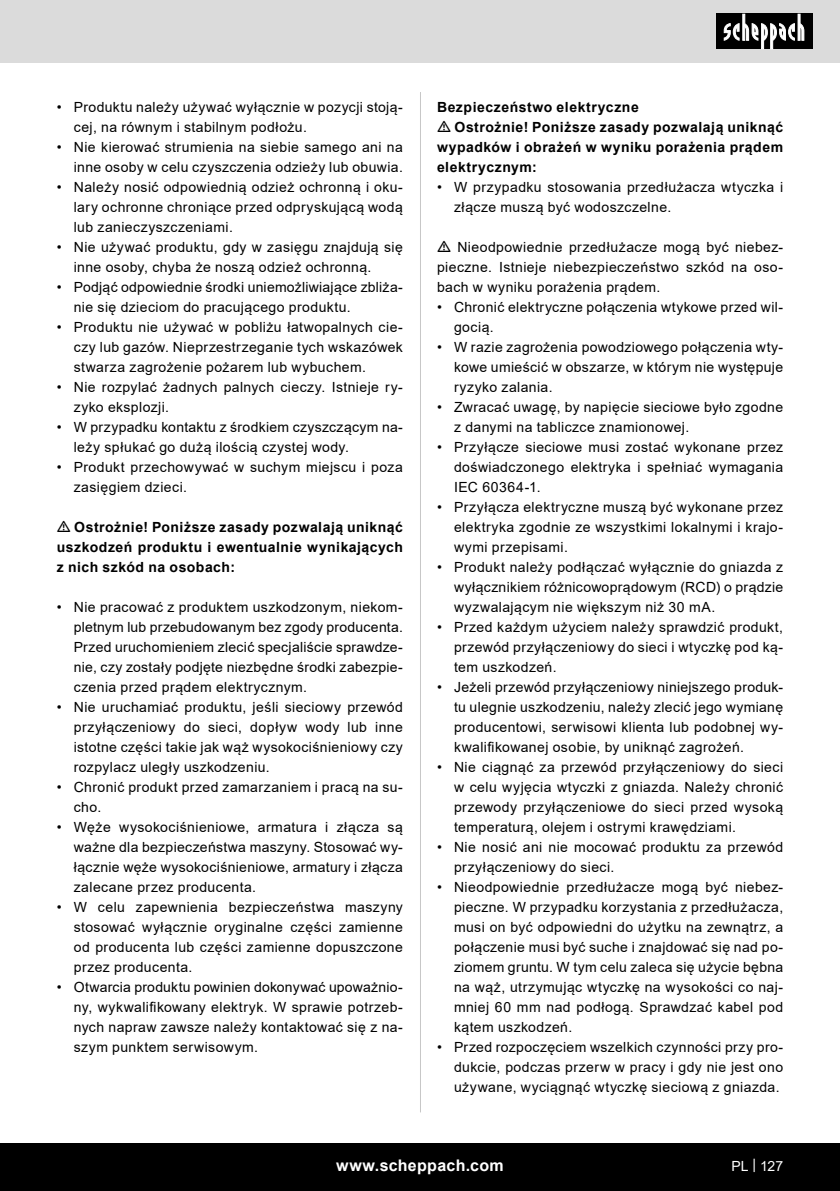
<style>
.page{position:relative;width:840px;height:1191px;background:#fff}
.page>*{position:absolute;margin:0;border:0;box-sizing:border-box;transform-origin:0 0}
.t1{font:700 16px "Arial";letter-spacing:.02em;color:#fff}
.t2{font:14px/20px "Arial";letter-spacing:.03em;color:#000;text-align:justify}
.t3{font:700 14px/20px "Arial";letter-spacing:.035em;color:#000;text-align:justify}
.t4{font:14px "Arial";color:#fff}
</style>
<div class="page">
<div style="left:0;top:0;width:839px;height:63px;background:#dbdbdb"></div>
<div style="left:0;top:1143px;width:839px;height:48px;background:#000"></div>
<div style="left:716px;top:14px;width:96px;height:35px;background:#000"></div>
<svg style="left:723px;top:14px;width:81px;height:35px"></svg>
<hr style="left:420px;top:92px;width:1px;height:1020px;background:#c7c7c7">
<p class="t2" style="left:74px;top:97px;width:330px;text-indent:-17px">• Produktu należy używać wyłącznie w pozycji stoją&shy;cej, na równym i stabilnym podłożu.</p>
<p class="t2" style="left:57px;top:137px;width:347px;text-align:right">• Nie kierować strumienia na siebie samego ani na inne osoby w celu czyszczenia odzieży lub obuwia.</p>
<p class="t2" style="left:74px;top:177px;width:330px;text-indent:-17px">• Należy nosić odpowiednią odzież ochronną i oku&shy;lary ochronne chroniące przed odpryskującą wodą lub zanieczyszczeniami.</p>
<p class="t2" style="left:74px;top:237px;width:330px;text-indent:-17px">• Nie używać produktu, gdy w zasięgu znajdują się inne osoby, chyba że noszą odzież ochronną.</p>
<p class="t2" style="left:74px;top:277px;width:330px;text-indent:-17px">• Podjąć odpowiednie środki uniemożliwiające zbliża&shy;nie się dzieciom do pracującego produktu.</p>
<p class="t2" style="left:74px;top:317px;width:330px;text-indent:-17px">• Produktu nie używać w pobliżu łatwopalnych cie&shy;czy lub gazów. Nieprzestrzeganie tych wskazówek stwarza zagrożenie pożarem lub wybuchem.</p>
<p class="t2" style="left:74px;top:377px;width:330px;text-indent:-17px">• Nie rozpylać żadnych palnych cieczy. Istnieje ry&shy;zyko eksplozji.</p>
<p class="t2" style="left:74px;top:417px;width:330px;text-indent:-17px">• W przypadku kontaktu z środkiem czyszczącym na&shy;leży spłukać go dużą ilością czystej wody.</p>
<p class="t2" style="left:74px;top:457px;width:330px;text-indent:-17px">• Produkt przechowywać w suchym miejscu i poza zasięgiem dzieci.</p>
<p class="t3" style="left:57px;top:517px;width:347px;text-indent:18px">Ostrożnie! Poniższe zasady pozwalają uniknąć uszkodzeń produktu i ewentualnie wynikających z nich szkód na osobach:</p>
<p class="t2" style="left:74px;top:597px;width:330px;text-indent:-17px">• Nie pracować z produktem uszkodzonym, niekom&shy;pletnym lub przebudowanym bez zgody producenta.<br>Przed uruchomieniem zlecić specjaliście sprawdze&shy;nie, czy zostały podjęte niezbędne środki zabezpie&shy;czenia przed prądem elektrycznym.</p>
<p class="t2" style="left:74px;top:697px;width:330px;text-indent:-17px">• Nie uruchamiać produktu, jeśli sieciowy przewód przyłączeniowy do sieci, dopływ wody lub inne istotne części takie jak wąż wysokociśnieniowy czy rozpylacz uległy uszkodzeniu.</p>
<p class="t2" style="left:74px;top:777px;width:330px;text-indent:-17px">• Chronić produkt przed zamarzaniem i pracą na su&shy;cho.</p>
<p class="t2" style="left:74px;top:817px;width:330px;text-indent:-17px">• Węże wysokociśnieniowe, armatura i złącza są ważne dla bezpieczeństwa maszyny. Stosować wy&shy;łącznie węże wysokociśnieniowe, armatury i złącza zalecane przez producenta.</p>
<p class="t2" style="left:74px;top:897px;width:330px;text-indent:-17px">• W celu zapewnienia bezpieczeństwa maszyny stosować wyłącznie oryginalne części zamienne od producenta lub części zamienne dopuszczone przez producenta.</p>
<p class="t2" style="left:74px;top:977px;width:330px;text-indent:-17px">• Otwarcia produktu powinien dokonywać upoważnio&shy;ny, wykwalifikowany elektryk. W sprawie potrzeb&shy;nych napraw zawsze należy kontaktować się z na&shy;szym punktem serwisowym.</p>
<p class="t3" style="left:437px;top:97px;width:203px">Bezpieczeństwo elektryczne</p>
<p class="t3" style="left:437px;top:117px;width:347px;text-indent:18px">Ostrożnie! Poniższe zasady pozwalają uniknąć wypadków i obrażeń w wyniku porażenia prądem elektrycznym:</p>
<p class="t2" style="left:454px;top:177px;width:330px;text-indent:-17px">• W przypadku stosowania przedłużacza wtyczka i złącze muszą być wodoszczelne.</p>
<p class="t2" style="left:437px;top:237px;width:347px;text-indent:20px">Nieodpowiednie przedłużacze mogą być niebez&shy;pieczne. Istnieje niebezpieczeństwo szkód na oso&shy;bach w wyniku porażenia prądem.</p>
<p class="t2" style="left:454px;top:297px;width:330px;text-indent:-17px">• Chronić elektryczne połączenia wtykowe przed wil&shy;gocią.</p>
<p class="t2" style="left:454px;top:337px;width:330px;text-indent:-17px">• W razie zagrożenia powodziowego połączenia wty&shy;kowe umieścić w obszarze, w którym nie występuje ryzyko zalania.</p>
<p class="t2" style="left:454px;top:397px;width:330px;text-indent:-17px">• Zwracać uwagę, by napięcie sieciowe było zgodne z danymi na tabliczce znamionowej.</p>
<p class="t2" style="left:454px;top:437px;width:330px;text-indent:-17px">• Przyłącze sieciowe musi zostać wykonane przez doświadczonego elektryka i spełniać wymagania IEC 60364-1.</p>
<p class="t2" style="left:454px;top:497px;width:330px;text-indent:-17px">• Przyłącza elektryczne muszą być wykonane przez elektryka zgodnie ze wszystkimi lokalnymi i krajo&shy;wymi przepisami.</p>
<p class="t2" style="left:454px;top:557px;width:330px;text-indent:-17px">• Produkt należy podłączać wyłącznie do gniazda z wyłącznikiem różnicowoprądowym (RCD) o prądzie wyzwalającym nie większym niż 30 mA.</p>
<p class="t2" style="left:454px;top:617px;width:330px;text-indent:-17px">• Przed każdym użyciem należy sprawdzić produkt, przewód przyłączeniowy do sieci i wtyczkę pod ką&shy;tem uszkodzeń.</p>
<p class="t2" style="left:454px;top:677px;width:330px;text-indent:-17px">• Jeżeli przewód przyłączeniowy niniejszego produk&shy;tu ulegnie uszkodzeniu, należy zlecić jego wymianę producentowi, serwisowi klienta lub podobnej wy&shy;kwalifikowanej osobie, by uniknąć zagrożeń.</p>
<p class="t2" style="left:454px;top:757px;width:330px;text-indent:-17px">• Nie ciągnąć za przewód przyłączeniowy do sieci w celu wyjęcia wtyczki z gniazda. Należy chronić przewody przyłączeniowe do sieci przed wysoką temperaturą, olejem i ostrymi krawędziami.</p>
<p class="t2" style="left:454px;top:837px;width:330px;text-indent:-17px">• Nie nosić ani nie mocować produktu za przewód przyłączeniowy do sieci.</p>
<p class="t2" style="left:454px;top:877px;width:330px;text-indent:-17px">• Nieodpowiednie przedłużacze mogą być niebez&shy;pieczne. W przypadku korzystania z przedłużacza, musi on być odpowiedni do użytku na zewnątrz, a połączenie musi być suche i znajdować się nad po&shy;ziomem gruntu. W tym celu zaleca się użycie bębna na wąż, utrzymując wtyczkę na wysokości co naj&shy;mniej 60 mm nad podłogą. Sprawdzać kabel pod kątem uszkodzeń.</p>
<p class="t2" style="left:454px;top:1037px;width:330px;text-indent:-17px">• Przed rozpoczęciem wszelkich czynności przy pro&shy;dukcie, podczas przerw w pracy i gdy nie jest ono używane, wyciągnąć wtyczkę sieciową z gniazda.</p>
<p class="t1" style="left:336px;top:1154px;width:169px">www.scheppach.com</p>
<p class="t4" style="left:731px;top:1156px;width:53px">PL | 127</p>
</div>
